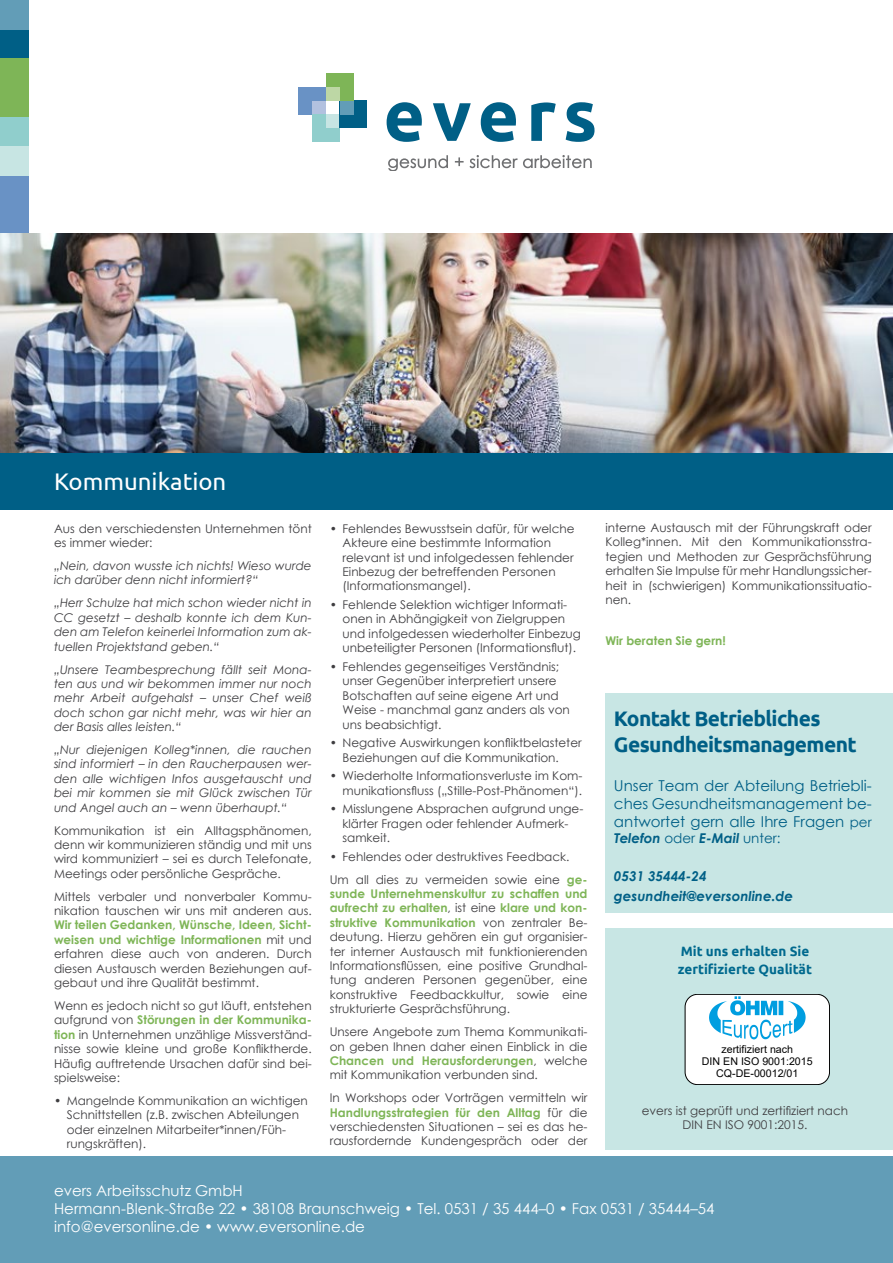
<style>
.page{position:relative;width:893px;height:1263px;background:#fff}
.page>*{position:absolute;margin:0;border:0;box-sizing:border-box;transform-origin:0 0}
.t1{font:24px "Ubuntu";color:#fff}
.t2{font:700 21px/25.2px "Ubuntu";letter-spacing:-.03em;color:#005f86}
.t3{font:15px/18px "Century Gothic";color:#fff}
.t4{font:15px/18px "Century Gothic";color:#005f86;text-align:justify}
.t5{font:italic 700 13.5px/20.4px "Century Gothic";color:#005f86}
.t6{font:700 13.5px/18px "Ubuntu";color:#00698e}
.t7{font:12px/14.4px "Century Gothic";color:#3e3d40}
.t8{font:italic 12px/14.4px "Century Gothic";color:#3e3d40;text-align:justify}
.t9{font:700 12px "Century Gothic";color:#7eb557}
.t10{font:10.65px/11.9px "Arial";color:#000;text-align:center}
.s1{font-weight:700;color:#7eb557}
.s2{font-size:13.5px}
.s3{font-weight:400;font-style:normal}
</style>
<div class="page">
<svg style="left:387px;top:102px;width:35px;height:40px"></svg>
<svg style="left:433px;top:103px;width:38px;height:38px"></svg>
<svg style="left:481px;top:102px;width:35px;height:40px"></svg>
<svg style="left:531px;top:102px;width:25px;height:39px"></svg>
<svg style="left:566px;top:102px;width:28px;height:40px"></svg>
<svg style="left:388px;top:155px;width:60px;height:16px"></svg>
<svg style="left:455px;top:155px;width:137px;height:13px"></svg>
<div style="left:298px;top:87px;width:28px;height:27px;background:#6992c5"></div>
<div style="left:312px;top:101px;width:14px;height:13px;background:#b2c1df"></div>
<div style="left:312px;top:114px;width:28px;height:28px;background:#90cecc"></div>
<div style="left:326px;top:114px;width:14px;height:14px;background:#c7e5e3"></div>
<div style="left:340px;top:101px;width:27px;height:27px;background:#005f86"></div>
<div style="left:340px;top:101px;width:13px;height:13px;background:#629db7"></div>
<div style="left:326px;top:73px;width:27px;height:28px;background:#7eb557"></div>
<div style="left:326px;top:87px;width:14px;height:14px;background:#bdd7a5"></div>
<div style="left:0;top:175px;width:29px;height:59px;background:#6992c5"></div>
<div style="left:0;top:117px;width:29px;height:29px;background:#90cecc"></div>
<div style="left:0;top:146px;width:29px;height:29px;background:#c7e5e3"></div>
<div style="left:0;top:29px;width:29px;height:29px;background:#005f86"></div>
<div style="left:0;top:0;width:29px;height:29px;background:#629db7"></div>
<div style="left:0;top:58px;width:29px;height:59px;background:#7eb557"></div>
<div style="left:0;top:1157px;width:893px;height:106px;background:#629db7"></div>
<div style="left:0;top:453px;width:893px;height:57px;background:#005f86"></div>
<img style="left:0;top:234px;width:893px;height:219px">
<div style="left:605px;top:693px;width:288px;height:219px;background:#c8e6e4"></div>
<div style="left:605px;top:928px;width:288px;height:221px;background:#c8e6e4"></div>
<div style="left:685px;top:994px;width:144px;height:90px;background:#fff;border-radius:12px"></div>
<div style="left:685px;top:994px;width:145px;height:91px;border:1px solid #000;border-radius:12px"></div>
<svg style="left:709px;top:996px;width:97px;height:43px"></svg>
<h1 class="t1" style="left:54px;top:467px;width:174px">Kommunikation</h1>
<p class="t7" style="left:54px;top:521px;width:259px">Aus den verschiedensten Unternehmen tönt es immer wieder:</p>
<p class="t8" style="left:54px;top:558px;width:259px">„Nein, davon wusste ich nichts! Wieso wurde ich darüber denn nicht informiert?“</p>
<p class="t8" style="left:54px;top:596px;width:259px">„Herr Schulze hat mich schon wieder nicht in CC gesetzt – deshalb konnte ich dem Kun&shy;den am Telefon keinerlei Information zum ak&shy;tuellen Projektstand geben.“</p>
<p class="t8" style="left:54px;top:662px;width:259px">„Unsere Teambesprechung fällt seit Mona&shy;ten aus und wir bekommen immer nur noch mehr Arbeit aufgehalst – unser Chef weiß doch schon gar nicht mehr, was wir hier an der Basis alles leisten.“</p>
<p class="t8" style="left:54px;top:742px;width:259px">„Nur diejenigen Kolleg*innen, die rauchen sind informiert – in den Raucherpausen wer&shy;den alle wichtigen Infos ausgetauscht und bei mir kommen sie mit Glück zwischen Tür und Angel auch an – wenn überhaupt.“</p>
<p class="t7" style="left:54px;top:823px;width:259px;text-align:justify">Kommunikation ist ein Alltagsphänomen, denn wir kommunizieren ständig und mit uns wird kommuniziert – sei es durch Telefonate, Meetings oder persönliche Gespräche.</p>
<p class="t7" style="left:54px;top:889px;width:259px">Mittels verbaler und nonverbaler Kommu&shy;nikation tauschen wir uns mit anderen aus.</p>
<p class="t7" style="left:54px;top:918px;width:259px;text-align:justify"><span class="s1">Wir teilen Gedanken, Wünsche, Ideen, Sicht&shy;weisen und wichtige Informationen</span> mit und erfahren diese auch von anderen. Durch diesen Austausch werden Beziehungen auf&shy;gebaut und ihre Qualität bestimmt.</p>
<p class="t7" style="left:54px;top:998px;width:259px;text-align:justify">Wenn es jedoch nicht so gut läuft, entstehen aufgrund von <span class="s1">Störungen in der Kommunika&shy;tion</span> in Unternehmen unzählige Missverständ&shy;nisse sowie kleine und große Konfliktherde.<br>Häufig auftretende Ursachen dafür sind bei&shy;spielsweise:</p>
<p class="t7" style="left:67px;top:1093px;width:243px;text-indent:-13px">• Mangelnde Kommunikation an wichtigen Schnittstellen (z.B. zwischen Abteilungen oder einzelnen Mitarbeiter*innen/Füh&shy;rungskräften).</p>
<p class="t7" style="left:342px;top:521px;width:234px;text-indent:-13px">• Fehlendes Bewusstsein dafür, für welche Akteure eine bestimmte Information relevant ist und infolgedessen fehlender Einbezug der betreffenden Personen (Informationsmangel).</p>
<p class="t7" style="left:342px;top:597px;width:240px;text-indent:-13px">• Fehlende Selektion wichtiger Informati&shy;onen in Abhängigkeit von Zielgruppen und infolgedessen wiederholter Einbezug unbeteiligter Personen (Informationsflut).</p>
<p class="t7" style="left:342px;top:659px;width:229px;text-indent:-13px">• Fehlendes gegenseitiges Verständnis; unser Gegenüber interpretiert unsere Botschaften auf seine eigene Art und Weise - manchmal ganz anders als von uns beabsichtigt.</p>
<p class="t7" style="left:342px;top:735px;width:241px;text-indent:-13px">• Negative Auswirkungen konfliktbelasteter<br>Beziehungen auf die Kommunikation.</p>
<p class="t7" style="left:330px;top:768px;width:254px;text-align:right">• Wiederholte Informationsverluste im Kom&shy;munikationsfluss („Stille-Post-Phänomen“).</p>
<p class="t7" style="left:342px;top:801px;width:242px;text-indent:-13px">• Misslungene Absprachen aufgrund unge&shy;klärter Fragen oder fehlender Aufmerk&shy;samkeit.</p>
<p class="t7" style="left:330px;top:845px;width:259px;line-height:23px">• Fehlendes oder destruktives Feedback.<br>Um all dies zu vermeiden sowie eine <span class="s1">ge-</span></p>
<p class="t7" style="left:330px;top:886px;width:259px;text-align:justify"><span class="s1">sunde Unternehmenskultur zu schaffen und aufrecht zu erhalten</span>, ist eine <span class="s1">klare und kon&shy;struktive Kommunikation</span> von zentraler Be&shy;deutung. Hierzu gehören ein gut organisier&shy;ter interner Austausch mit funktionierenden Informationsflüssen, eine positive Grundhal&shy;tung anderen Personen gegenüber, eine konstruktive Feedbackkultur, sowie eine strukturierte Gesprächsführung.</p>
<p class="t7" style="left:330px;top:1024px;width:259px;text-align:justify">Unsere Angebote zum Thema Kommunikati&shy;on geben Ihnen daher einen Einblick in die <span class="s1">Chancen und Herausforderungen</span>, welche mit Kommunikation verbunden sind.</p>
<p class="t7" style="left:330px;top:1090px;width:259px;text-align:justify">In Workshops oder Vorträgen vermitteln wir <span class="s1">Handlungsstrategien für den Alltag</span> für die verschiedensten Situationen – sei es das he&shy;rausfordernde Kundengespräch oder der</p>
<p class="t7" style="left:605px;top:520px;width:268px;text-align:justify">interne Austausch mit der Führungskraft oder Kolleg*innen. Mit den Kommunikationsstra&shy;tegien und Methoden zur Gesprächsführung erhalten Sie Impulse für mehr Handlungssicher&shy;heit in (schwierigen) Kommunikationssituatio&shy;nen.</p>
<p class="t9" style="left:605px;top:631px;width:122px">Wir beraten Sie gern!</p>
<h2 class="t2" style="left:614px;top:706px;width:244px">Kontakt Betriebliches<br>Gesundheitsmanagement</h2>
<p class="t4" style="left:614px;top:776px;width:259px">Unser Team der Abteilung Betriebli&shy;ches Gesundheitsmanagement be&shy;antwortet gern alle Ihre Fragen <span class="s2">per</span></p>
<p class="t5" style="left:614px;top:827px;width:168px">Telefon <span class="s3">oder</span> E-Mail <span class="s3">unter:</span></p>
<p class="t5" style="left:614px;top:865px;width:181px">0531 35444-24 gesundheit@eversonline.de</p>
<p class="t6" style="left:678px;top:942px;width:136px">Mit uns erhalten Sie zertifizierte Qualität</p>
<p class="t10" style="left:702px;top:1043px;width:112px">zertifiziert nach<br>DIN EN ISO 9001:2015<br>CQ-DE-00012/01</p>
<p class="t7" style="left:642px;top:1103px;width:208px;text-align:center">evers ist geprüft und zertifiziert nach<br>DIN EN ISO 9001:2015.</p>
<p class="t3" style="left:54px;top:1181px;width:662px">evers Arbeitsschutz GmbH<br>Hermann-Blenk-Straße 22 • 38108 Braunschweig • Tel. 0531 / 35 444–0 • Fax 0531 / 35444–54 info@eversonline.de • www.eversonline.de</p>
</div>
